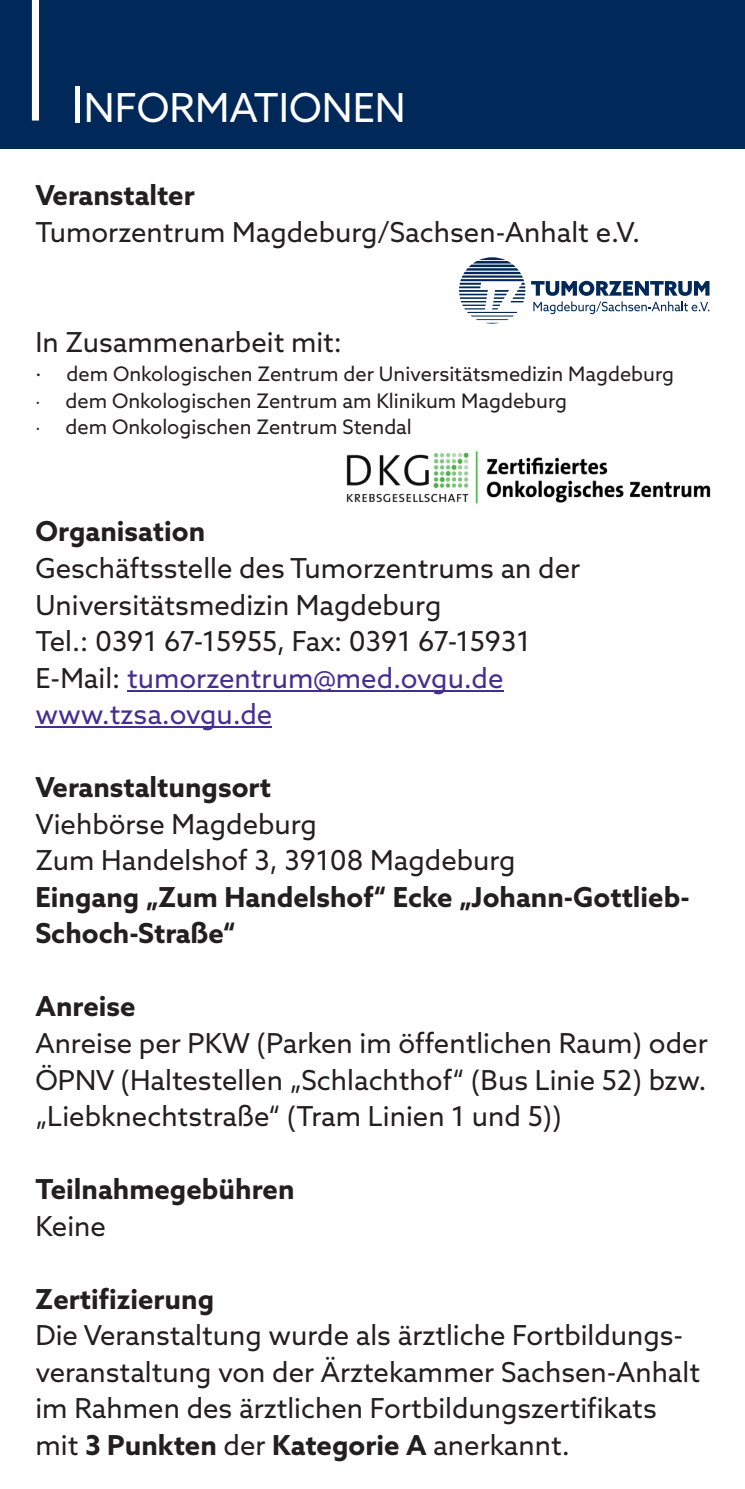
<style>
.page{position:relative;width:745px;height:1489px;background:#fff}
.page>*{position:absolute;margin:0;border:0;box-sizing:border-box;transform-origin:0 0}
.t1{font:40px "Azo Sans";color:#fff}
.t2{font:27.5px/36.5px "Azo Sans";color:#231f20}
.t3{font:700 27.5px/36.5px "Azo Sans";color:#231f20}
.t4{font:20px/26.5px "Azo Sans";color:#231f20}
.s1{font-size:50px}
.s2{font-size:20.5px}
.s3{font-size:17px}
.s4{color:#432f92}
.s5{font-weight:700}
</style>
<div class="page">
<img style="left:346px;top:451px;width:365px;height:53px">
<hr style="left:127px;top:690px;width:376px;height:1px;background:#432f92">
<hr style="left:35px;top:726px;width:237px;height:2px;background:#432f92">
<div style="left:0;top:0;width:744px;height:149px;background:#002858"></div>
<svg style="left:31px;top:0;width:8px;height:121px"></svg>
<svg style="left:459px;top:257px;width:250px;height:67px"></svg>
<h1 class="t1" style="left:71px;top:91px;width:336px"><span class="s1">I</span>NFORMATIONEN</h1>
<p class="t3" style="left:35px;top:180px;width:161px">Veranstalter</p>
<p class="t2" style="left:35px;top:216px;width:606px">Tumorzentrum Magdeburg/Sachsen-Anhalt e.V.</p>
<p class="t2" style="left:35px;top:326px;width:308px">In Zusammenarbeit mit:</p>
<p class="t4" style="left:35px;top:362px;width:639px"><span class="s2">·</span> dem Onkologischen Zentrum der Universitätsmedizin Magdeburg <span class="s3">·</span> dem Onkologischen Zentrum am Klinikum Magdeburg<br><span class="s3">·</span> dem Onkologischen Zentrum Stendal</p>
<p class="t3" style="left:35px;top:515px;width:171px">Organisation</p>
<p class="t2" style="left:35px;top:552px;width:546px">Geschäftsstelle des Tumorzentrums an der Universitätsmedizin Magdeburg<br>Tel.: 0391 67-15955, Fax: 0391 67-15931<br>E-Mail: <span class="s4">tumorzentrum@med.ovgu.de www.tzsa.ovgu.de</span></p>
<p class="t3" style="left:35px;top:771px;width:237px">Veranstaltungsort</p>
<p class="t2" style="left:35px;top:808px;width:481px">Viehbörse Magdeburg<br>Zum Handelshof 3, 39108 Magdeburg</p>
<p class="t3" style="left:35px;top:881px;width:655px">Eingang „Zum Handelshof“ Ecke „Johann-Gottlieb-<br>Schoch-Straße“</p>
<p class="t3" style="left:35px;top:990px;width:102px">Anreise</p>
<p class="t2" style="left:35px;top:1027px;width:673px;text-align:justify">Anreise per PKW (Parken im öffentlichen Raum) oder ÖPNV (Haltestellen „Schlachthof“ (Bus Linie 52) bzw. „Liebknechtstraße“ (Tram Linien 1 und 5))</p>
<p class="t3" style="left:35px;top:1173px;width:260px">Teilnahmegebühren</p>
<p class="t2" style="left:35px;top:1209px;width:72px">Keine</p>
<p class="t3" style="left:35px;top:1282px;width:180px">Zertifizierung</p>
<p class="t2" style="left:35px;top:1319px;width:665px">Die Veranstaltung wurde als ärztliche Fortbildungs&shy;veranstaltung von der Ärztekammer Sachsen-Anhalt im Rahmen des ärztlichen Fortbildungszertifikats mit <span class="s5">3 Punkten</span> der <span class="s5">Kategorie A</span> anerkannt.</p>
</div>
